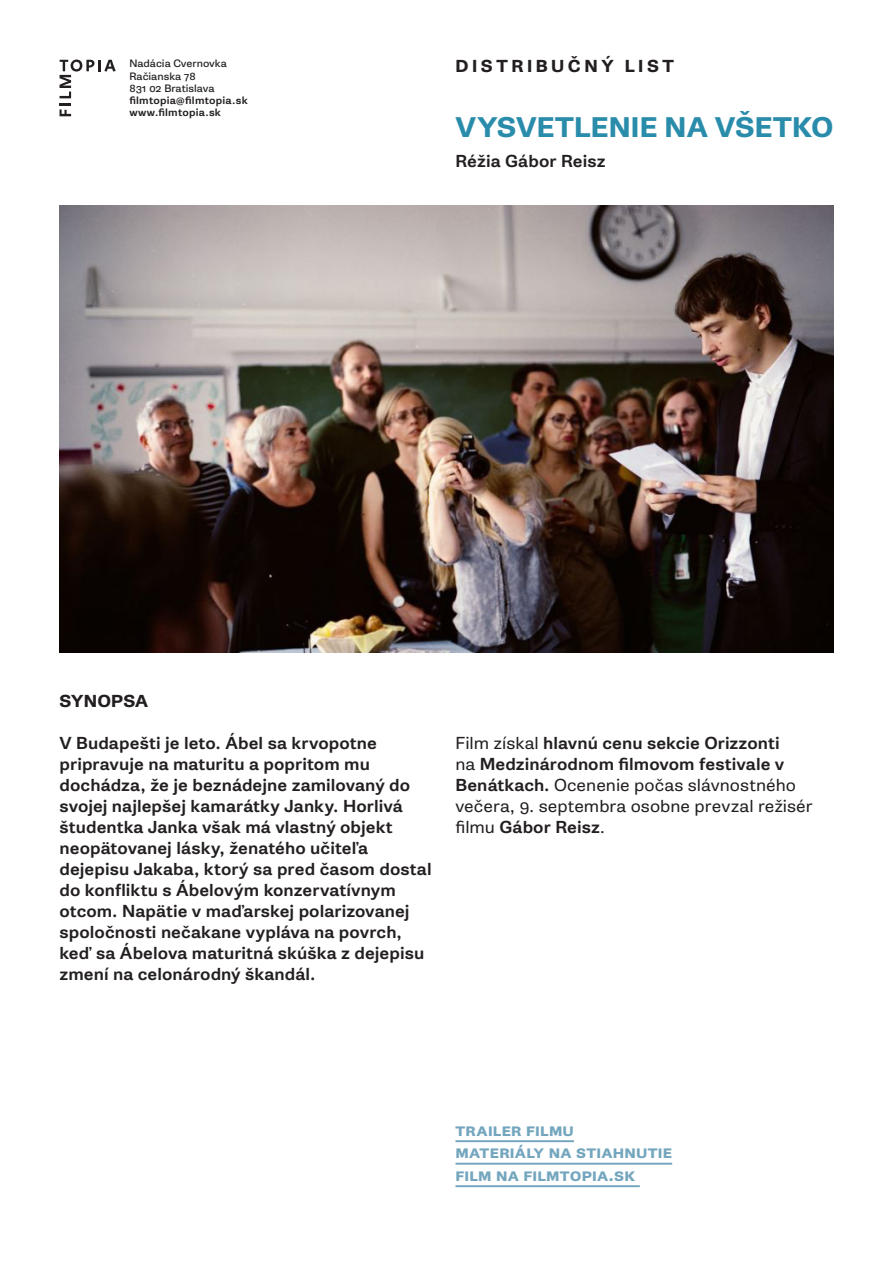
<style>
.page{position:relative;width:893px;height:1263px;background:#fff}
.page>*{position:absolute;margin:0;border:0;box-sizing:border-box;transform-origin:0 0}
.Velky_nadpis_DOKUMENT{font:700 27px "Gira Sans";letter-spacing:.005em;color:#2a8cab}
.Text{font:500 16.5px/21px "Gira Sans";letter-spacing:.005em;color:#231f20}
.Text-2{font:16.5px/21px "Gira Sans";color:#231f20}
.Linky_na_stiahnutie_DOKUMENT{font:700 16.5px "Gira Sans";letter-spacing:.015em;color:#73a6be}
.Maly_názov{font:700 16.5px "Gira Sans";letter-spacing:.21em;color:#231f20}
.Autor_filmu{font:500 16.5px "Gira Sans";color:#231f20}
.Maly_názov-2{font:700 16.5px "Gira Sans";letter-spacing:.01em;color:#231f20}
.t1{font:10.2px/12.3px "Gira Sans";color:#231f20}
.t2{font:500 10.2px/12.3px "Gira Sans";letter-spacing:.02em;color:#231f20}
.s1{font-weight:500}
</style>
<div class="page">
<svg style="left:60px;top:60px;width:56px;height:56px"></svg>
<img style="left:60px;top:205px;width:773px;height:447px">
<hr style="left:455px;top:1140px;width:119px;height:2px;background:#73a6be">
<hr style="left:455px;top:1163px;width:217px;height:2px;background:#73a6be">
<hr style="left:455px;top:1185px;width:185px;height:2px;background:#73a6be">
<p class="t1" style="left:129px;top:57px;width:99px">Nadácia Cvernovka</p>
<p class="Maly_názov" style="left:455px;top:55px;width:220px">DISTRIBUČNÝ LIST</p>
<p class="t1" style="left:129px;top:70px;width:87px">Račianska 78<br>831 02 Bratislava</p>
<p class="t2" style="left:129px;top:94px;width:120px">filmtopia@filmtopia.sk www.filmtopia.sk</p>
<p class="Velky_nadpis_DOKUMENT" style="left:455px;top:109px;width:379px">VYSVETLENIE NA VŠETKO</p>
<p class="Autor_filmu" style="left:455px;top:150px;width:152px">Réžia Gábor Reisz</p>
<p class="Maly_názov-2" style="left:60px;top:690px;width:90px">SYNOPSA</p>
<p class="Text" style="left:60px;top:733px;width:374px">V Budapešti je leto. Ábel sa krvopotne pripravuje na maturitu a popritom mu dochádza, že je beznádejne zamilovaný do svojej najlepšej kamarátky Janky. Horlivá študentka Janka však má vlastný objekt neopätovanej lásky, ženatého učiteľa dejepisu Jakaba, ktorý sa pred časom dostal do konfliktu s Ábelovým konzervatívnym otcom. Napätie v maďarskej polarizovanej spoločnosti nečakane vypláva na povrch, keď sa Ábelova maturitná skúška z dejepisu zmení na celonárodný škandál.</p>
<p class="Text-2" style="left:455px;top:733px;width:359px">Film získal <span class="s1">hlavnú cenu sekcie Orizzonti<br></span>na <span class="s1">Medzinárodnom filmovom festivale v Benátkach.</span> Ocenenie počas slávnostného večera, 9. septembra osobne prevzal režisér filmu <span class="s1">Gábor Reisz</span>.</p>
<p class="Linky_na_stiahnutie_DOKUMENT" style="left:455px;top:1119px;width:120px">Trailer filmu</p>
<p class="Linky_na_stiahnutie_DOKUMENT" style="left:455px;top:1141px;width:218px">Materiály na stiahnutie</p>
<p class="Linky_na_stiahnutie_DOKUMENT" style="left:455px;top:1164px;width:181px">Film na Filmtopia.sk</p>
</div>
